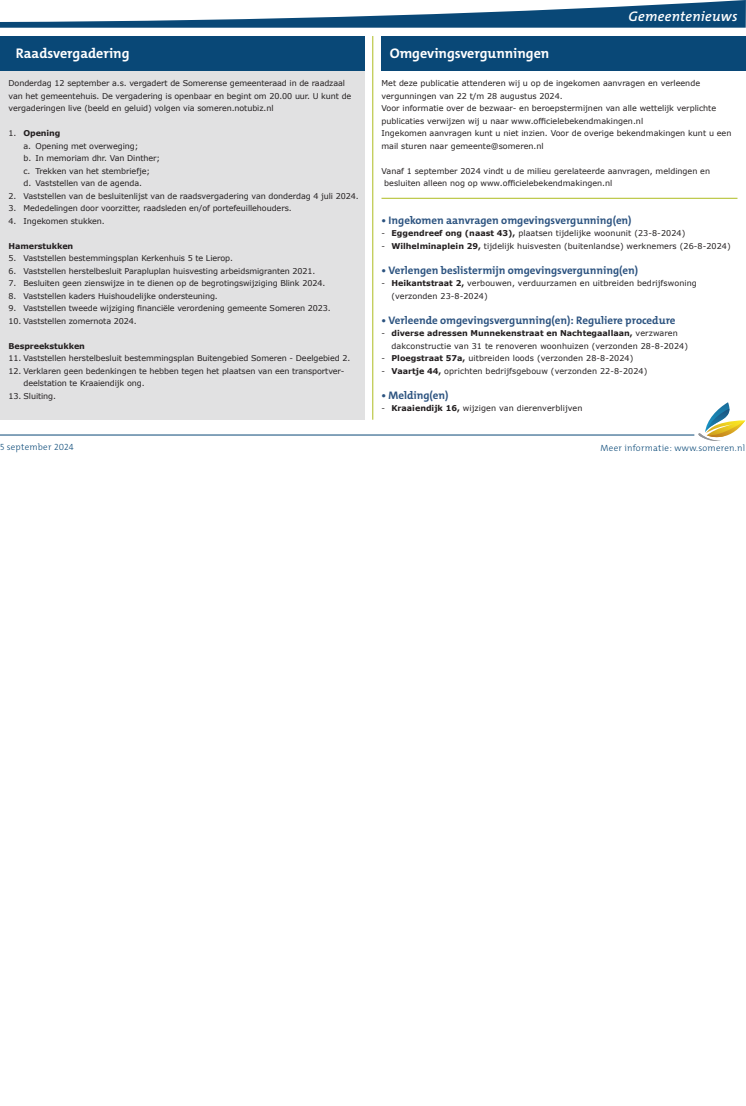
<style>
.page{position:relative;width:746px;height:1106px;background:#fff}
.page>*{position:absolute;margin:0;border:0;box-sizing:border-box;transform-origin:0 0}
.t1{font:700 14px "The Mix";color:#fff}
.t2{font:italic 600 14px "The Mix";letter-spacing:.02em;color:#fff}
.t3{font:700 11px "The Mix";color:#2c5380}
.t4{font:300 9px "The Mix";letter-spacing:.03em;color:#094877}
.t5{font:8px/12.5px "Verdana";letter-spacing:-.01em;color:#231f20}
.t6{font:8px/12.5px "Verdana";letter-spacing:.01em;color:#231f20}
.t7{font:700 8px "Verdana";letter-spacing:-.01em;color:#231f20}
.s1{font-weight:700}
</style>
<div class="page">
<svg style="left:0;top:0;width:745px;height:28px"></svg>
<hr style="left:372px;top:36px;width:1px;height:384px;background:#aebc21">
<div style="left:0;top:63px;width:364px;height:357px;background:#e1e1e2"></div>
<hr style="left:0;top:434px;width:694px;height:1px;background:#094877">
<svg style="left:698px;top:402px;width:47px;height:39px"></svg>
<div style="left:381px;top:36px;width:365px;height:34px;background:#094877"></div>
<hr style="left:381px;top:198px;width:356px;height:1px;background:#aebc21">
<div style="left:0;top:36px;width:364px;height:34px;background:#094877"></div>
<h1 class="t1" style="left:16px;top:44px;width:115px">Raadsvergadering</h1>
<p class="t5" style="left:9px;top:77px;width:344px">Donderdag 12 september a.s. vergadert de Somerense gemeenteraad in de raadzaal van het gemeentehuis. De vergadering is openbaar en begint om 20.00 uur. U kunt de vergaderingen live (beeld en geluid) volgen via someren.notubiz.nl</p>
<p class="t5" style="left:24px;top:127px;width:138px;text-indent:-15px">1. <span class="s1">Opening<br></span>a. Opening met overweging;<br>b. In memoriam dhr. Van Dinther; c. Trekken van het stembriefje;<br>d. Vaststellen van de agenda.</p>
<p class="t5" style="left:9px;top:189px;width:351px">2. Vaststellen van de besluitenlijst van de raadsvergadering van donderdag 4 juli 2024.</p>
<p class="t5" style="left:9px;top:202px;width:284px">3. Mededelingen door voorzitter, raadsleden en/of portefeuillehouders.</p>
<p class="t5" style="left:9px;top:214px;width:98px">4. Ingekomen stukken.</p>
<p class="t7" style="left:9px;top:240px;width:66px">Hamerstukken</p>
<p class="t5" style="left:9px;top:252px;width:226px">5. Vaststellen bestemmingsplan Kerkenhuis 5 te Lierop.</p>
<p class="t5" style="left:9px;top:264px;width:308px">6. Vaststellen herstelbesluit Parapluplan huisvesting arbeidsmigranten 2021.</p>
<p class="t5" style="left:9px;top:277px;width:318px">7. Besluiten geen zienswijze in te dienen op de begrotingswijziging Blink 2024.</p>
<p class="t5" style="left:9px;top:289px;width:211px">8. Vaststellen kaders Huishoudelijke ondersteuning.</p>
<p class="t5" style="left:9px;top:302px;width:324px">9. Vaststellen tweede wijziging financiële verordening gemeente Someren 2023.</p>
<p class="t5" style="left:9px;top:314px;width:130px">10. Vaststellen zomernota 2024.</p>
<p class="t7" style="left:9px;top:340px;width:78px">Bespreekstukken</p>
<p class="t5" style="left:9px;top:352px;width:343px">11. Vaststellen herstelbesluit bestemmingsplan Buitengebied Someren - Deelgebied 2.</p>
<p class="t5" style="left:24px;top:364px;width:322px;text-indent:-15px">12. Verklaren geen bedenkingen te hebben tegen het plaatsen van een transportver&shy;deelstation te Kraaiendijk ong.</p>
<p class="t5" style="left:9px;top:389px;width:49px">13. Sluiting.</p>
<h1 class="t2" style="left:628px;top:7px;width:110px">Gemeentenieuws</h1>
<h1 class="t1" style="left:389px;top:44px;width:161px">Omgevingsvergunningen</h1>
<p class="t5" style="left:381px;top:77px;width:351px">Met deze publicatie attenderen wij u op de ingekomen aanvragen en verleende vergunningen van 22 t/m 28 augustus 2024.<br>Voor informatie over de bezwaar- en beroepstermijnen van alle wettelijk verplichte publicaties verwijzen wij u naar www.officielebekendmakingen.nl<br>Ingekomen aanvragen kunt u niet inzien. Voor de overige bekendmakingen kunt u een mail sturen naar gemeente@someren.nl</p>
<p class="t5" style="left:384px;top:164px;width:327px;text-indent:-3px">Vanaf 1 september 2024 vindt u de milieu gerelateerde aanvragen, meldingen en besluiten alleen nog op www.officielebekendmakingen.nl</p>
<h2 class="t3" style="left:381px;top:213px;width:251px">• Ingekomen aanvragen omgevingsvergunning(en)</h2>
<p class="t6" style="left:381px;top:227px;width:305px">- <span class="s1">Eggendreef ong (naast 43),</span> plaatsen tijdelijke woonunit (23-8-2024)</p>
<p class="t6" style="left:381px;top:239px;width:351px">- <span class="s1">Wilhelminaplein 29,</span> tijdelijk huisvesten (buitenlandse) werknemers (26-8-2024)</p>
<h2 class="t3" style="left:381px;top:263px;width:258px">• Verlengen beslistermijn omgevingsvergunning(en)</h2>
<p class="t6" style="left:391px;top:277px;width:307px;text-indent:-10px">- <span class="s1">Heikantstraat 2,</span> verbouwen, verduurzamen en uitbreiden bedrijfswoning (verzonden 23-8-2024)</p>
<h2 class="t3" style="left:381px;top:313px;width:295px">• Verleende omgevingsvergunning(en): Reguliere procedure</h2>
<p class="t6" style="left:391px;top:327px;width:298px;text-indent:-10px">- <span class="s1">diverse adressen Munnekenstraat en Nachtegaallaan,</span> verzwaren dakconstructie van 31 te renoveren woonhuizen (verzonden 28-8-2024)</p>
<p class="t6" style="left:381px;top:352px;width:253px">- <span class="s1">Ploegstraat 57a,</span> uitbreiden loods (verzonden 28-8-2024)</p>
<p class="t6" style="left:381px;top:364px;width:267px">- <span class="s1">Vaartje 44,</span> oprichten bedrijfsgebouw (verzonden 22-8-2024)</p>
<h2 class="t3" style="left:381px;top:388px;width:69px">• Melding(en)</h2>
<p class="t6" style="left:381px;top:402px;width:202px">- <span class="s1">Kraaiendijk 16,</span> wijzigen van dierenverblijven</p>
<p class="t4" style="left:0;top:441px;width:75px">5 september 2024</p>
<p class="t4" style="left:600px;top:442px;width:146px">Meer informatie: www.someren.nl</p>
</div>
